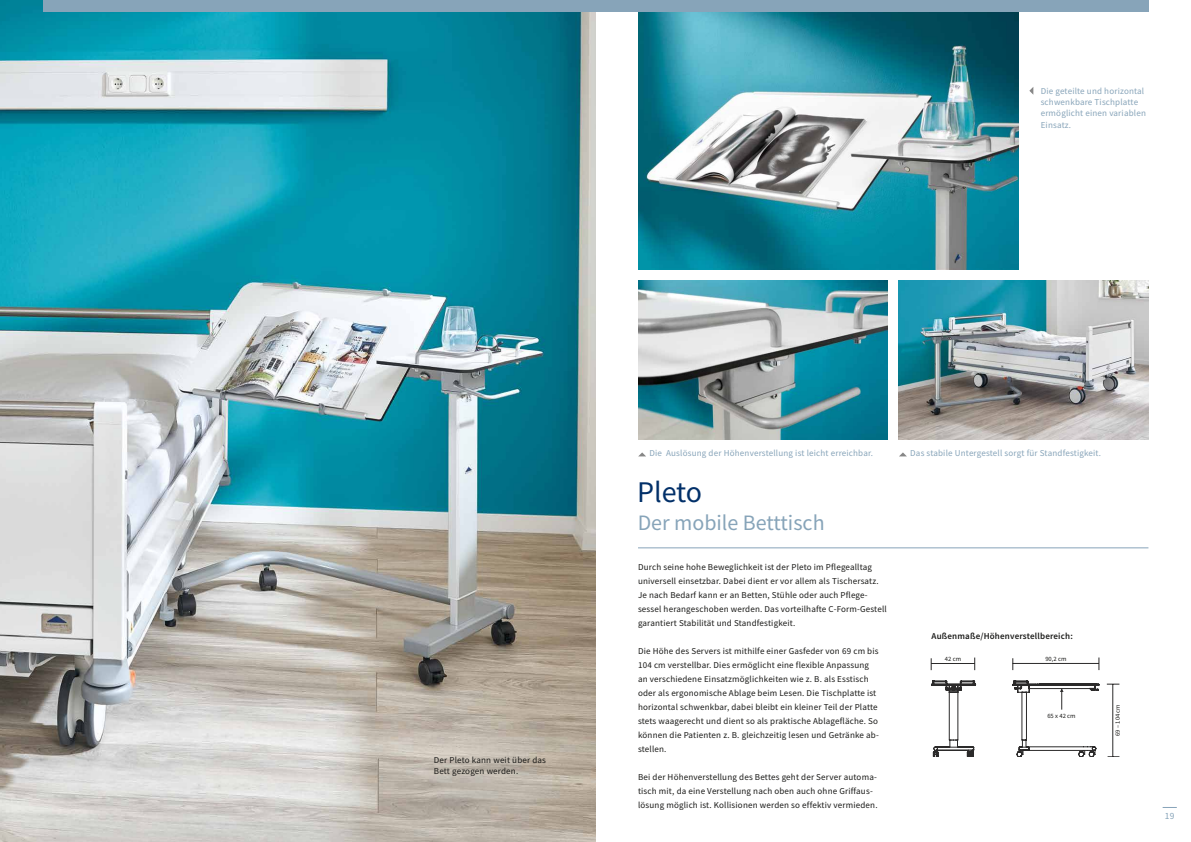
<style>
.page{position:relative;width:1191px;height:842px;background:#fff}
.page>*{position:absolute;margin:0;border:0;box-sizing:border-box;transform-origin:0 0}
.t1{font:30px "Source Sans Pro";letter-spacing:-.005em;color:#023069}
.t2{font:22px "Source Sans Pro";color:#87a4b9}
.t3{font:9.5px "Source Sans Pro";color:#87a4b9}
.t4{font:9px/14px "Source Sans Pro";letter-spacing:.02em;color:#1a1a18}
.t5{font:9px/11.3px "Source Sans Pro";letter-spacing:.02em;color:#87a4b9}
.t6{font:600 9px "Source Sans Pro";letter-spacing:.02em;color:#1a1a18}
.t7{font:8.4px "Source Sans Pro";color:#1a1a18}
.t8{font:6.5px "Source Sans Pro";letter-spacing:.005em;color:#1a1a18}
</style>
<div class="page">
<svg style="left:1162px;top:807px;width:14px;height:1px"></svg>
<img style="left:638px;top:11px;width:380px;height:258px">
<img style="left:899px;top:281px;width:249px;height:158px">
<img style="left:638px;top:281px;width:249px;height:158px">
<img style="left:0;top:0;width:595px;height:842px">
<hr style="left:638px;top:547px;width:510px;height:1px;background:#87a4b9">
<div style="left:43px;top:0;width:1105px;height:11px;background:#87a4b9"></div>
<hr style="left:931px;top:663px;width:43px;height:1px;background:#2b2a2a">
<svg style="left:974px;top:657px;width:1px;height:13px"></svg>
<hr style="left:1012px;top:663px;width:87px;height:1px;background:#2b2a2a">
<svg style="left:1098px;top:657px;width:1px;height:13px"></svg>
<svg style="left:1012px;top:658px;width:1px;height:12px"></svg>
<hr style="left:1112px;top:684px;width:1px;height:73px;background:#2b2a2a">
<svg style="left:1106px;top:684px;width:13px;height:1px"></svg>
<svg style="left:931px;top:680px;width:168px;height:77px"></svg>
<div style="left:980px;top:675px;width:25px;height:89px;background:#fff"></div>
<svg style="left:1029px;top:87px;width:4px;height:7px"></svg>
<svg style="left:899px;top:452px;width:8px;height:4px"></svg>
<svg style="left:639px;top:452px;width:7px;height:4px"></svg>
<p class="t5" style="left:1040px;top:85px;width:107px">Die geteilte und horizontal schwenkbare Tischplatte ermöglicht einen variablen<br>Einsatz.</p>
<p class="t4" style="left:434px;top:754px;width:114px;line-height:11.3px">Der Pleto kann weit über das<br>Bett gezogen werden.</p>
<p class="t5" style="left:649px;top:448px;width:225px">Die Auslösung der Höhenverstellung ist leicht erreichbar.</p>
<p class="t5" style="left:910px;top:448px;width:192px">Das stabile Untergestell sorgt für Standfestigkeit.</p>
<h1 class="t1" style="left:637px;top:473px;width:67px">Pleto</h1>
<h2 class="t2" style="left:638px;top:509px;width:188px">Der mobile Betttisch</h2>
<p class="t4" style="left:638px;top:560px;width:250px">Durch seine hohe Beweglichkeit ist der Pleto im Pflegealltag universell einsetzbar. Dabei dient er vor allem als Tischersatz.<br>Je nach Bedarf kann er an Betten, Stühle oder auch Pflege&shy;sessel herangeschoben werden. Das vorteilhafte C-Form-Gestell garantiert Stabilität und Standfestigkeit.</p>
<p class="t4" style="left:638px;top:644px;width:242px">Die Höhe des Servers ist mithilfe einer Gasfeder von 69 cm bis 104 cm verstellbar. Dies ermöglicht eine flexible Anpassung an verschiedene Einsatzmöglichkeiten wie z. B. als Esstisch oder als ergonomische Ablage beim Lesen. Die Tischplatte ist horizontal schwenkbar, dabei bleibt ein kleiner Teil der Platte stets waagerecht und dient so als praktische Ablagefläche. So können die Patienten z. B. gleichzeitig lesen und Getränke ab&shy;stellen.</p>
<p class="t4" style="left:638px;top:770px;width:241px">Bei der Höhenverstellung des Bettes geht der Server automa&shy;tisch mit, da eine Verstellung nach oben auch ohne Griffaus&shy;lösung möglich ist. Kollisionen werden so effektiv vermieden.</p>
<p class="t6" style="left:931px;top:630px;width:143px">Außenmaße/Höhenverstellbereich:</p>
<p class="t7" style="left:932px;top:631px;width:20px">Pleto</p>
<p class="t8" style="left:945px;top:655px;width:18px">42 cm</p>
<p class="t8" style="left:1045px;top:655px;width:23px">90,2 cm</p>
<p class="t8" style="left:1047px;top:711px;width:30px">65 x 42 cm</p>
<p class="t8" style="left:1113px;top:736px;width:33px;rotate:-90deg">69 – 104 cm</p>
<p class="t3" style="left:1164px;top:810px;width:11px">19</p>
</div>
